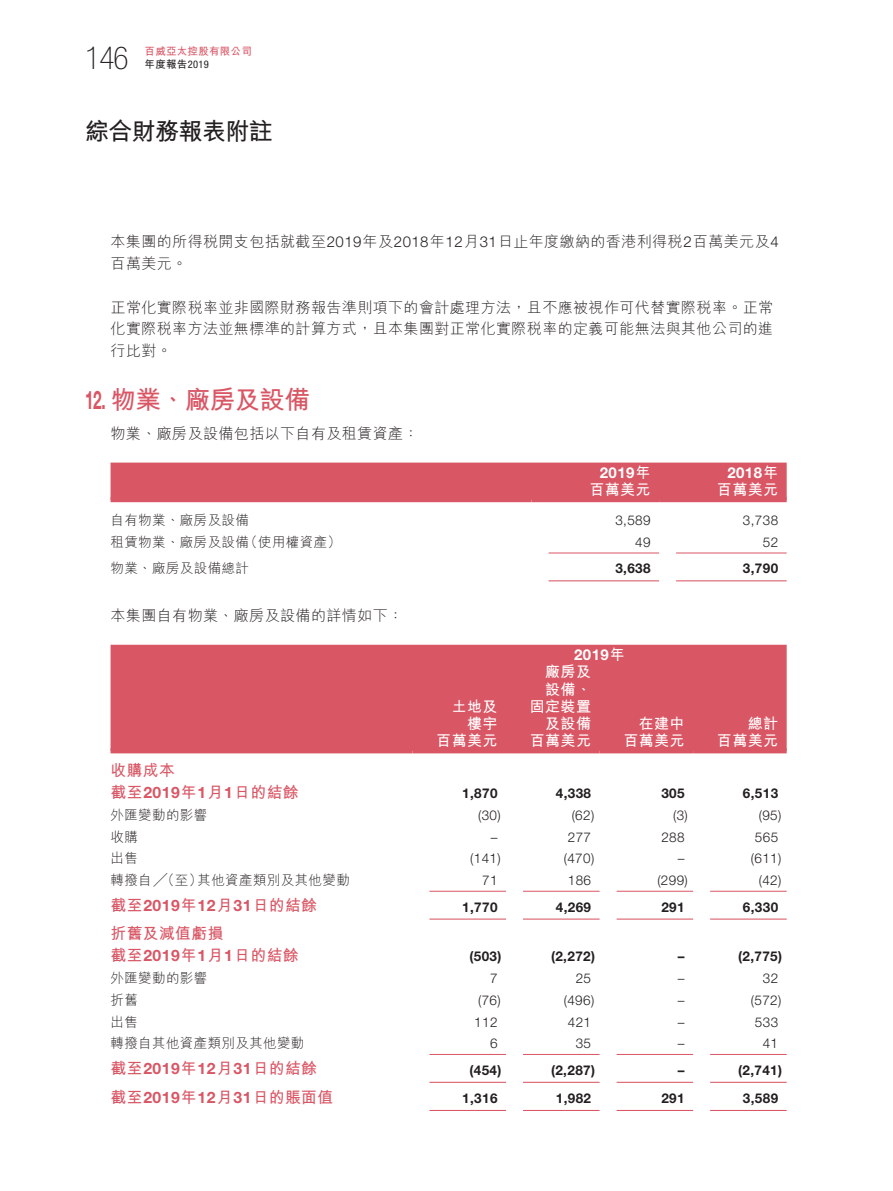
<style>
.page{position:relative;width:893px;height:1191px;background:#fff}
.page>*{position:absolute;margin:0;border:0;box-sizing:border-box;transform-origin:0 0}
.t1{font:100 condensed 31.5px "Helvetica Neue LT Std";color:#231f20}
.t2{font:700 25.5px "M Hei HK";letter-spacing:-.025em;color:#d95665}
.t3{font:700 24px "M Hei HK";letter-spacing:-.025em;color:#231f20}
.t4{font:700 15.75px/21.8px "M Hei HK";letter-spacing:.03em;color:#d95665}
.t5{font:300 15px/21.8px "M Hei HK";letter-spacing:.03em;color:#231f20}
.t6{font:700 15px/17.2px "M Hei HK";letter-spacing:.03em;color:#fff;text-align:right}
.t7{font:700 15px "Helvetica Neue LT Std";letter-spacing:.03em;color:#fff}
.t8{font:300 13.5px "Helvetica Neue LT Std";letter-spacing:.03em;color:#231f20}
.t9{font:700 13.5px "Helvetica Neue LT Std";letter-spacing:.03em;color:#231f20}
.t10{font:300 13.5px "M Hei HK";letter-spacing:.03em;color:#231f20}
.t11{font:700 10.5px "M Hei HK";letter-spacing:.025em;color:#d95665}
.t12{font:700 10.5px "M Hei HK";color:#231f20}
.s1{font-family:"Helvetica Neue LT Std";font-weight:400;font-stretch:condensed}
.s2{font-family:"Helvetica Neue LT Std"}
.s3{font-family:"M Hei HK"}
</style>
<div class="page">
<div style="left:111px;top:462px;width:676px;height:35px;background:#d95665"></div>
<div style="left:111px;top:497px;width:420px;height:5px;background:#d95665"></div>
<div style="left:531px;top:497px;width:128px;height:5px;background:#d95665"></div>
<div style="left:659px;top:497px;width:128px;height:5px;background:#d95665"></div>
<hr style="left:549px;top:553px;width:110px;height:1px;background:#d95665">
<hr style="left:676px;top:553px;width:111px;height:1px;background:#d95665">
<hr style="left:549px;top:580px;width:110px;height:1px;background:#d95665">
<hr style="left:676px;top:580px;width:111px;height:1px;background:#d95665">
<div style="left:111px;top:645px;width:676px;height:103px;background:#d95665"></div>
<div style="left:111px;top:748px;width:301px;height:5px;background:#d95665"></div>
<div style="left:412px;top:748px;width:94px;height:5px;background:#d95665"></div>
<div style="left:506px;top:748px;width:94px;height:5px;background:#d95665"></div>
<div style="left:600px;top:748px;width:93px;height:5px;background:#d95665"></div>
<div style="left:693px;top:748px;width:94px;height:5px;background:#d95665"></div>
<hr style="left:429px;top:891px;width:77px;height:1px;background:#d95665">
<hr style="left:523px;top:891px;width:77px;height:1px;background:#d95665">
<hr style="left:617px;top:891px;width:76px;height:1px;background:#d95665">
<hr style="left:710px;top:891px;width:77px;height:1px;background:#d95665">
<hr style="left:429px;top:918px;width:77px;height:1px;background:#d95665">
<hr style="left:523px;top:918px;width:77px;height:1px;background:#d95665">
<hr style="left:617px;top:918px;width:76px;height:1px;background:#d95665">
<hr style="left:710px;top:918px;width:77px;height:1px;background:#d95665">
<hr style="left:429px;top:1054px;width:77px;height:1px;background:#d95665">
<hr style="left:523px;top:1054px;width:77px;height:1px;background:#d95665">
<hr style="left:617px;top:1054px;width:76px;height:1px;background:#d95665">
<hr style="left:710px;top:1054px;width:77px;height:1px;background:#d95665">
<hr style="left:429px;top:1081px;width:77px;height:1px;background:#d95665">
<hr style="left:523px;top:1081px;width:77px;height:1px;background:#d95665">
<hr style="left:617px;top:1081px;width:76px;height:1px;background:#d95665">
<hr style="left:710px;top:1081px;width:77px;height:1px;background:#d95665">
<hr style="left:429px;top:1110px;width:77px;height:1px;background:#d95665">
<hr style="left:523px;top:1110px;width:77px;height:1px;background:#d95665">
<hr style="left:617px;top:1110px;width:76px;height:1px;background:#d95665">
<hr style="left:710px;top:1110px;width:77px;height:1px;background:#d95665">
<h1 class="t1" style="left:85px;top:40px;width:45px">146</h1>
<p class="t11" style="left:145px;top:43px;width:109px">百威亞太控股有限公司</p>
<p class="t12" style="left:145px;top:57px;width:66px">年度報告<span class="s1">2019</span></p>
<h3 class="t3" style="left:85px;top:114px;width:189px">綜合財務報表附註</h3>
<p class="t5" style="left:111px;top:231px;width:670px">本集團的所得稅開支包括就截至<span class="s2">2019</span>年及<span class="s2">2018</span>年<span class="s2">12</span>月<span class="s2">31</span>日止年度繳納的香港利得稅<span class="s2">2</span>百萬美元及<span class="s2">4</span>百萬美元。</p>
<p class="t5" style="left:111px;top:296px;width:664px;text-align:justify">正常化實際稅率並非國際財務報告準則項下的會計處理方法，且不應被視作可代替實際稅率。正常化實際稅率方法並無標準的計算方式，且本集團對正常化實際稅率的定義可能無法與其他公司的進行比對。</p>
<h2 class="t2" style="left:85px;top:381px;width:226px"><span class="s2">12.</span> 物業、廠房及設備</h2>
<p class="t5" style="left:111px;top:422px;width:309px">物業、廠房及設備包括以下自有及租賃資產：</p>
<p class="t7" style="left:600px;top:463px;width:52px">2019<span class="s3">年</span></p>
<p class="t7" style="left:727px;top:463px;width:52px">2018<span class="s3">年</span></p>
<p class="t6" style="left:589px;top:480px;width:63px">百萬美元</p>
<p class="t6" style="left:717px;top:480px;width:63px">百萬美元</p>
<p class="t10" style="left:111px;top:513px;width:140px">自有物業、廠房及設備</p>
<p class="t8" style="left:615px;top:512px;width:37px">3,589</p>
<p class="t8" style="left:743px;top:512px;width:37px">3,738</p>
<p class="t10" style="left:111px;top:535px;width:232px">租賃物業、廠房及設備（使用權資產）</p>
<p class="t8" style="left:635px;top:534px;width:17px">49</p>
<p class="t8" style="left:763px;top:534px;width:17px">52</p>
<p class="t10" style="left:111px;top:561px;width:140px">物業、廠房及設備總計</p>
<p class="t9" style="left:615px;top:560px;width:37px">3,638</p>
<p class="t9" style="left:743px;top:560px;width:37px">3,790</p>
<p class="t5" style="left:111px;top:604px;width:294px">本集團自有物業、廠房及設備的詳情如下：</p>
<p class="t7" style="left:574px;top:645px;width:52px">2019<span class="s3">年</span></p>
<p class="t6" style="left:452px;top:696px;width:47px">土地及樓宇</p>
<p class="t6" style="left:530px;top:662px;width:63px">廠房及設備、固定裝置及設備</p>
<p class="t6" style="left:639px;top:713px;width:47px">在建中</p>
<p class="t6" style="left:748px;top:713px;width:32px">總計</p>
<p class="t4" style="left:111px;top:758px;width:190px">收購成本<br>截至<span class="s2">2019</span>年<span class="s2">1</span>月<span class="s2">1</span>日的結餘</p>
<p class="t6" style="left:436px;top:731px;width:63px">百萬美元</p>
<p class="t6" style="left:530px;top:731px;width:63px">百萬美元</p>
<p class="t6" style="left:623px;top:731px;width:63px">百萬美元</p>
<p class="t6" style="left:717px;top:731px;width:63px">百萬美元</p>
<p class="t9" style="left:462px;top:785px;width:37px">1,870</p>
<p class="t9" style="left:556px;top:785px;width:37px">4,338</p>
<p class="t9" style="left:661px;top:785px;width:25px">305</p>
<p class="t9" style="left:743px;top:785px;width:37px">6,513</p>
<p class="t10" style="left:111px;top:808px;width:98px">外匯變動的影響</p>
<p class="t8" style="left:478px;top:807px;width:24px">(30)</p>
<p class="t8" style="left:572px;top:807px;width:24px">(62)</p>
<p class="t8" style="left:673px;top:807px;width:16px">(3)</p>
<p class="t8" style="left:759px;top:807px;width:24px">(95)</p>
<p class="t10" style="left:111px;top:830px;width:29px">收購</p>
<p class="t8" style="left:491px;top:828px;width:8px">–</p>
<p class="t8" style="left:568px;top:828px;width:25px">277</p>
<p class="t8" style="left:661px;top:828px;width:25px">288</p>
<p class="t8" style="left:755px;top:828px;width:25px">565</p>
<p class="t10" style="left:111px;top:851px;width:29px">出售</p>
<p class="t8" style="left:470px;top:850px;width:32px">(141)</p>
<p class="t8" style="left:564px;top:850px;width:32px">(470)</p>
<p class="t8" style="left:678px;top:850px;width:8px">–</p>
<p class="t8" style="left:751px;top:850px;width:32px">(611)</p>
<p class="t10" style="left:111px;top:873px;width:241px">轉撥自╱（至）其他資產類別及其他變動</p>
<p class="t8" style="left:482px;top:872px;width:17px">71</p>
<p class="t8" style="left:568px;top:872px;width:25px">186</p>
<p class="t8" style="left:657px;top:872px;width:32px">(299)</p>
<p class="t8" style="left:759px;top:872px;width:24px">(42)</p>
<p class="t4" style="left:111px;top:893px;width:208px">截至<span class="s2">2019</span>年<span class="s2">12</span>月<span class="s2">31</span>日的結餘</p>
<p class="t9" style="left:462px;top:898px;width:37px">1,770</p>
<p class="t9" style="left:556px;top:898px;width:37px">4,269</p>
<p class="t9" style="left:661px;top:898px;width:25px">291</p>
<p class="t9" style="left:743px;top:898px;width:37px">6,330</p>
<p class="t4" style="left:111px;top:921px;width:190px">折舊及減值虧損<br>截至<span class="s2">2019</span>年<span class="s2">1</span>月<span class="s2">1</span>日的結餘</p>
<p class="t9" style="left:469px;top:948px;width:34px">(503)</p>
<p class="t9" style="left:551px;top:948px;width:46px">(2,272)</p>
<p class="t9" style="left:678px;top:948px;width:8px">–</p>
<p class="t9" style="left:738px;top:948px;width:46px">(2,775)</p>
<p class="t10" style="left:111px;top:971px;width:98px">外匯變動的影響</p>
<p class="t8" style="left:490px;top:970px;width:9px">7</p>
<p class="t8" style="left:576px;top:970px;width:17px">25</p>
<p class="t8" style="left:678px;top:970px;width:8px">–</p>
<p class="t8" style="left:763px;top:970px;width:17px">32</p>
<p class="t10" style="left:111px;top:993px;width:29px">折舊</p>
<p class="t8" style="left:478px;top:992px;width:24px">(76)</p>
<p class="t8" style="left:564px;top:992px;width:32px">(496)</p>
<p class="t8" style="left:678px;top:992px;width:8px">–</p>
<p class="t8" style="left:751px;top:992px;width:32px">(572)</p>
<p class="t10" style="left:111px;top:1014px;width:29px">出售</p>
<p class="t8" style="left:474px;top:1013px;width:25px">112</p>
<p class="t8" style="left:568px;top:1013px;width:25px">421</p>
<p class="t8" style="left:678px;top:1013px;width:8px">–</p>
<p class="t8" style="left:755px;top:1013px;width:25px">533</p>
<p class="t10" style="left:111px;top:1036px;width:195px">轉撥自其他資產類別及其他變動</p>
<p class="t8" style="left:490px;top:1035px;width:9px">6</p>
<p class="t8" style="left:576px;top:1035px;width:17px">35</p>
<p class="t8" style="left:678px;top:1035px;width:8px">–</p>
<p class="t8" style="left:763px;top:1035px;width:17px">41</p>
<p class="t4" style="left:111px;top:1056px;width:208px">截至<span class="s2">2019</span>年<span class="s2">12</span>月<span class="s2">31</span>日的結餘</p>
<p class="t9" style="left:469px;top:1061px;width:34px">(454)</p>
<p class="t9" style="left:551px;top:1061px;width:46px">(2,287)</p>
<p class="t9" style="left:678px;top:1061px;width:8px">–</p>
<p class="t9" style="left:738px;top:1061px;width:46px">(2,741)</p>
<p class="t4" style="left:111px;top:1084px;width:224px">截至<span class="s2">2019</span>年<span class="s2">12</span>月<span class="s2">31</span>日的賬面值</p>
<p class="t9" style="left:462px;top:1089px;width:37px">1,316</p>
<p class="t9" style="left:556px;top:1089px;width:37px">1,982</p>
<p class="t9" style="left:661px;top:1089px;width:25px">291</p>
<p class="t9" style="left:743px;top:1089px;width:37px">3,589</p>
</div>
